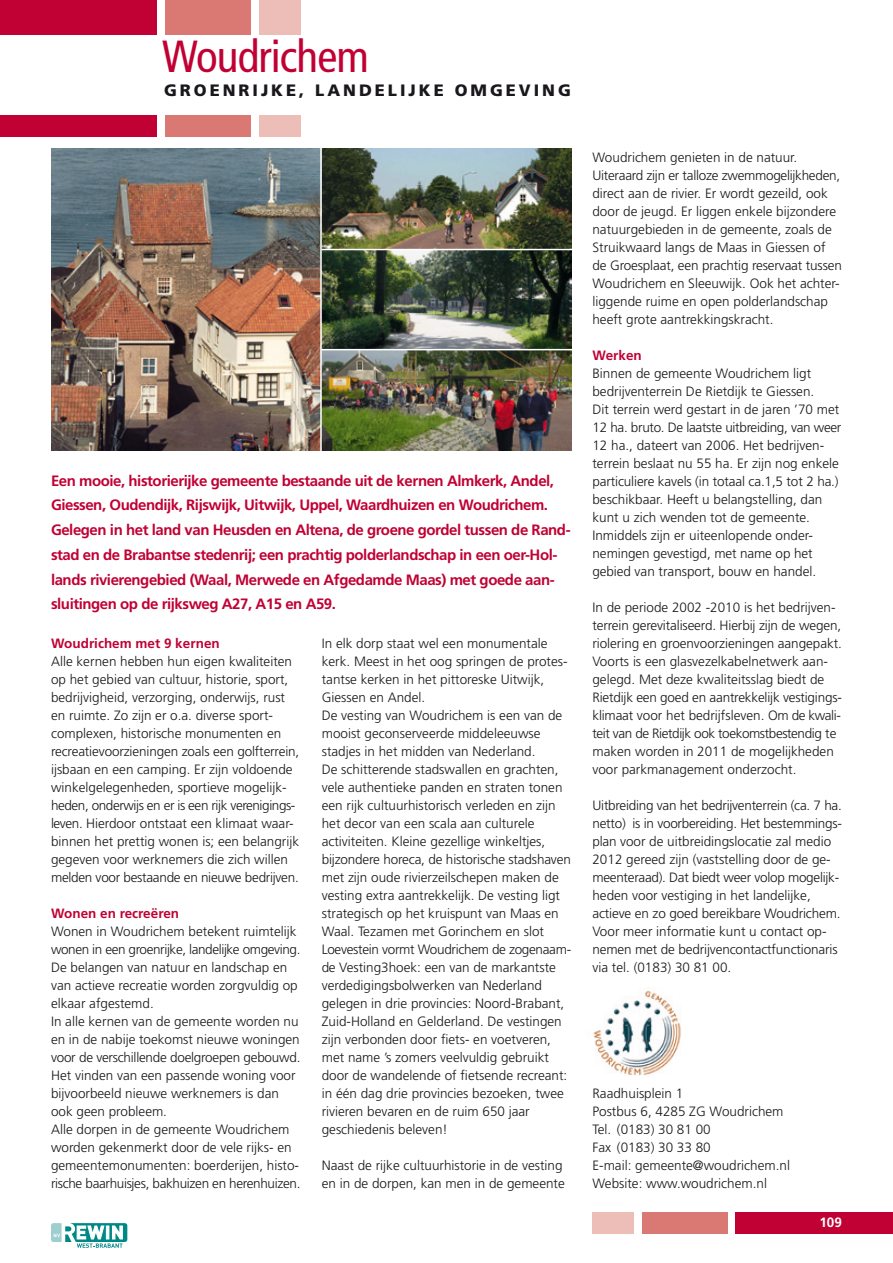
<style>
.page{position:relative;width:893px;height:1263px;background:#fff}
.page>*{position:absolute;margin:0;border:0;box-sizing:border-box;transform-origin:0 0}
.t1{font:condensed 45px "Frutiger LT Std";letter-spacing:-.02em;color:#c10033}
.t2{font:900 16.5px "Frutiger LT Std";color:#1a171c}
.t3{font:700 15px/24.8px "Frutiger LT Std";letter-spacing:-.03em;color:#c10033}
.t4{font:300 13.5px/18px "Frutiger LT Std";color:#1a171c}
.t5{font:700 13.5px "Frutiger LT Std";color:#c10033}
.t6{font:700 13.5px "Frutiger LT Std";color:#fff}
</style>
<div class="page">
<svg style="left:51px;top:1223px;width:76px;height:25px"></svg>
<div style="left:0;top:0;width:157px;height:34px;background:#c10033"></div>
<div style="left:259px;top:0;width:41px;height:34px;background:#edbeb7"></div>
<div style="left:166px;top:0;width:85px;height:34px;background:#da7973"></div>
<div style="left:0;top:116px;width:157px;height:21px;background:#c10033"></div>
<div style="left:259px;top:116px;width:41px;height:21px;background:#edbeb7"></div>
<div style="left:166px;top:116px;width:85px;height:21px;background:#da7973"></div>
<div style="left:736px;top:1212px;width:157px;height:21px;background:#c10033"></div>
<div style="left:592px;top:1212px;width:42px;height:21px;background:#edbeb7"></div>
<div style="left:642px;top:1212px;width:85px;height:21px;background:#da7973"></div>
<img style="left:51px;top:149px;width:520px;height:301px">
<hr style="left:320px;top:144px;width:2px;height:312px;background:#fff">
<hr style="left:322px;top:249px;width:253px;height:1px;background:#fff">
<hr style="left:322px;top:349px;width:253px;height:1px;background:#fff">
<img style="left:593px;top:991px;width:88px;height:84px">
<h1 class="t1" style="left:162px;top:31px;width:208px">Woudrichem</h1>
<p class="t2" style="left:164px;top:81px;width:30px">GROENRIJ</p>
<p class="t2" style="left:271px;top:81px;width:72px">KE, LANDE</p>
<p class="t2" style="left:388px;top:81px;width:117px">LIJ KE OMGEVING</p>
<p class="t3" style="left:51px;top:468px;width:521px">Een mooie, historierijke gemeente bestaande uit de kernen Almkerk, Andel, Giessen, Oudendijk, Rijswijk, Uitwijk, Uppel, Waardhuizen en Woudrichem.<br>Gelegen in het land van Heusden en Altena, de groene gordel tussen de Rand&shy;stad en de Brabantse stedenrij; een prachtig polderlandschap in een oer-Hol&shy;lands rivierengebied (Waal, Merwede en Afgedamde Maas) met goede aan&shy;sluitingen op de rijksweg A27, A15 en A59.</p>
<p class="t5" style="left:51px;top:635px;width:170px">Woudrichem met 9 kernen</p>
<p class="t4" style="left:51px;top:653px;width:250px">Alle kernen hebben hun eigen kwaliteiten op het gebied van cultuur, historie, sport, bedrijvigheid, verzorging, onderwijs, rust en ruimte. Zo zijn er o.a. diverse sport&shy;complexen, historische monumenten en recreatievoorzieningen zoals een golfterrein, ijsbaan en een camping. Er zijn voldoende winkelgelegenheden, sportieve mogelijk&shy;heden, onderwijs en er is een rijk verenigings&shy;leven. Hierdoor ontstaat een klimaat waar‑ binnen het prettig wonen is; een belangrijk gegeven voor werknemers die zich willen melden voor bestaande en nieuwe bedrijven.</p>
<p class="t5" style="left:51px;top:905px;width:130px">Wonen en recreëren</p>
<p class="t4" style="left:51px;top:922px;width:251px">Wonen in Woudrichem betekent ruimtelijk wonen in een groenrijke, landelijke omgeving.<br>De belangen van natuur en landschap en van actieve recreatie worden zorgvuldig op elkaar afgestemd.<br>In alle kernen van de gemeente worden nu en in de nabije toekomst nieuwe woningen voor de verschillende doelgroepen gebouwd.<br>Het vinden van een passende woning voor bijvoorbeeld nieuwe werknemers is dan ook geen probleem.<br>Alle dorpen in de gemeente Woudrichem worden gekenmerkt door de vele rijks- en gemeentemonumenten: boerderijen, histo‑ rische baarhuisjes, bakhuizen en herenhuizen.</p>
<p class="t4" style="left:322px;top:634px;width:251px">In elk dorp staat wel een monumentale kerk. Meest in het oog springen de protes‑ tantse kerken in het pittoreske Uitwijk, Giessen en Andel.<br>De vesting van Woudrichem is een van de mooist geconserveerde middeleeuwse stadjes in het midden van Nederland.<br>De schitterende stadswallen en grachten, vele authentieke panden en straten tonen een rijk cultuurhistorisch verleden en zijn het decor van een scala aan culturele activiteiten. Kleine gezellige winkeltjes, bijzondere horeca, de historische stadshaven met zijn oude rivierzeilschepen maken de vesting extra aantrekkelijk. De vesting ligt strategisch op het kruispunt van Maas en Waal. Tezamen met Gorinchem en slot Loevestein vormt Woudrichem de zogenaam&shy;de Vesting3hoek: een van de markantste verdedigingsbolwerken van Nederland gelegen in drie provincies: Noord-Brabant, Zuid-Holland en Gelderland. De vestingen zijn verbonden door fiets- en voetveren, met name ’s zomers veelvuldig gebruikt door de wandelende of fietsende recreant: in één dag drie provincies bezoeken, twee rivieren bevaren en de ruim 650 jaar geschiedenis beleven!</p>
<p class="t4" style="left:322px;top:1156px;width:245px">Naast de rijke cultuurhistorie in de vesting en in de dorpen, kan men in de gemeente</p>
<p class="t4" style="left:592px;top:148px;width:251px">Woudrichem genieten in de natuur.<br>Uiteraard zijn er talloze zwemmogelijkheden, direct aan de rivier. Er wordt gezeild, ook door de jeugd. Er liggen enkele bijzondere natuurgebieden in de gemeente, zoals de Struikwaard langs de Maas in Giessen of de Groesplaat, een prachtig reservaat tussen Woudrichem en Sleeuwijk. Ook het achter‑ liggende ruime en open polderlandschap heeft grote aantrekkingskracht.</p>
<p class="t5" style="left:592px;top:347px;width:51px">Werken</p>
<p class="t4" style="left:592px;top:364px;width:250px">Binnen de gemeente Woudrichem ligt bedrijventerrein De Rietdijk te Giessen.<br>Dit terrein werd gestart in de jaren ’70 met 12 ha. bruto. De laatste uitbreiding, van weer 12 ha., dateert van 2006. Het bedrijven&shy;terrein beslaat nu 55 ha. Er zijn nog enkele particuliere kavels (in totaal ca.1,5 tot 2 ha.) beschikbaar. Heeft u belangstelling, dan kunt u zich wenden tot de gemeente.<br>Inmiddels zijn er uiteenlopende onder&shy;nemingen gevestigd, met name op het gebied van transport, bouw en handel.</p>
<p class="t4" style="left:592px;top:598px;width:251px">In de periode 2002 -2010 is het bedrijven‑ terrein gerevitaliseerd. Hierbij zijn de wegen, riolering en groenvoorzieningen aangepakt.<br>Voorts is een glasvezelkabelnetwerk aan‑ gelegd. Met deze kwaliteitsslag biedt de Rietdijk een goed en aantrekkelijk vestigings&shy;klimaat voor het bedrijfsleven. Om de kwali‑ teit van de Rietdijk ook toekomstbestendig te maken worden in 2011 de mogelijkheden voor parkmanagement onderzocht.</p>
<p class="t4" style="left:592px;top:796px;width:251px">Uitbreiding van het bedrijventerrein (ca. 7 ha. netto) is in voorbereiding. Het bestemmings&shy;plan voor de uitbreidingslocatie zal medio 2012 gereed zijn (vaststelling door de ge-- meenteraad). Dat biedt weer volop mogelijk-- heden voor vestiging in het landelijke, actieve en zo goed bereikbare Woudrichem.<br>Voor meer informatie kunt u contact op&shy;nemen met de bedrijvencontactfunctionaris via tel. (0183) 30 81 00.</p>
<p class="t4" style="left:592px;top:1084px;width:199px">Raadhuisplein 1<br>Postbus 6, 4285 ZG Woudrichem<br>Tel. (0183) 30 81 00<br>Fax (0183) 30 33 80<br>E-mail: gemeente@woudrichem.nl<br>Website: www.woudrichem.nl</p>
<p class="t6" style="left:819px;top:1214px;width:24px">109</p>
</div>
